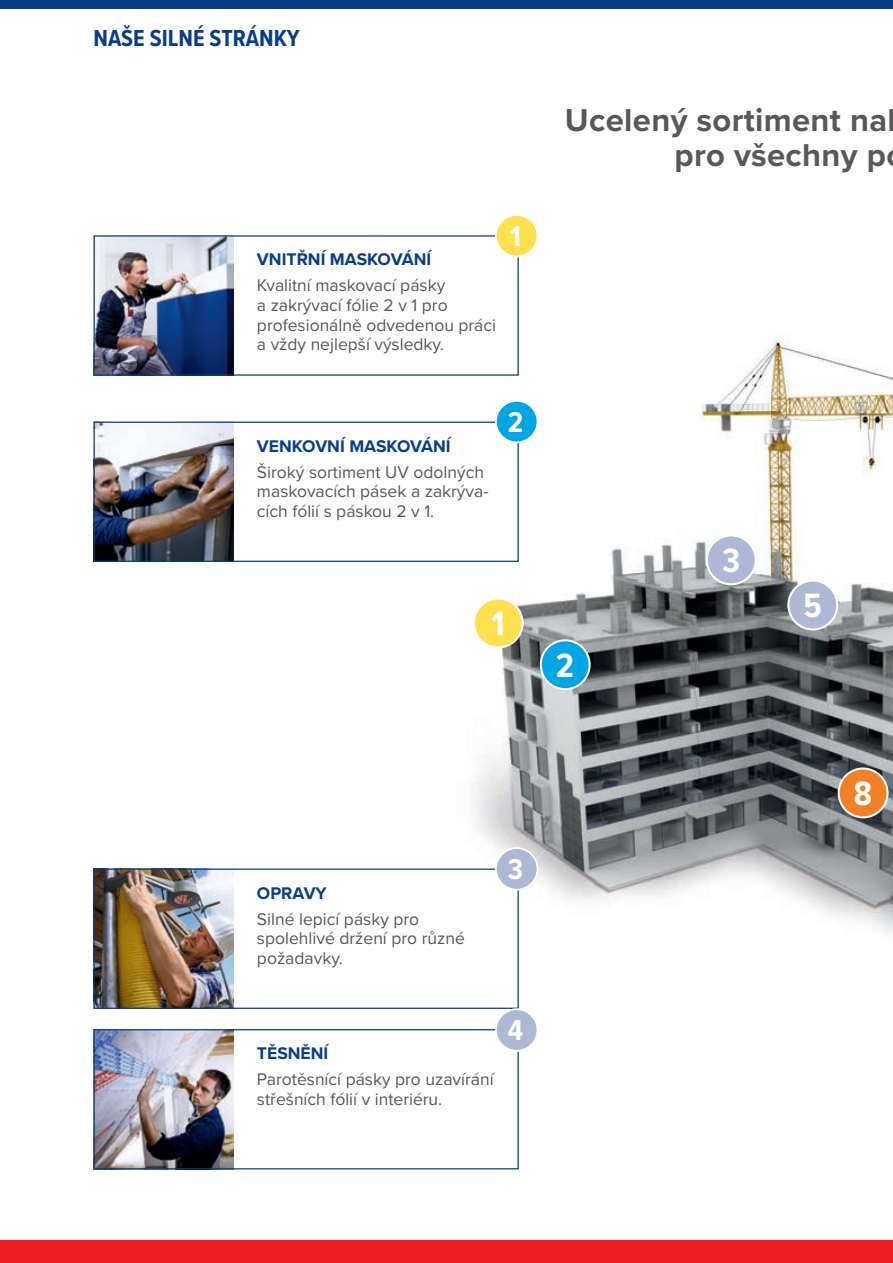
<style>
.page{position:relative;width:893px;height:1263px;background:#fff}
.page>*{position:absolute;margin:0;border:0;box-sizing:border-box;transform-origin:0 0}
.t1{font:700 34.95px "Proxima Nova Cond";color:#fff}
.t2{font:700 32.85px/35px "Proxima Nova";letter-spacing:.01em;color:#57585a;text-align:right}
.t3{font:700 29.7px "Proxima Nova Cond";color:#fff}
.t4{font:700 24px "Proxima Nova Cond";color:#083e89}
.t5{font:17.55px/19.6px "Proxima Nova";color:#57585a}
.t6{font:700 17.55px "Proxima Nova";color:#083e89}
</style>
<div class="page">
<div style="left:0;top:1240px;width:893px;height:23px;background:#ee1d23"></div>
<img style="left:414px;top:336px;width:479px;height:597px">
<div style="left:541px;top:640px;width:49px;height:49px;background:#00a6e4;border-radius:50%"></div>
<div style="left:540px;top:639px;width:51px;height:51px;border:2px solid #fff;border-radius:50%"></div>
<div style="left:707px;top:535px;width:49px;height:49px;background:#adb8d4;border-radius:50%"></div>
<div style="left:706px;top:534px;width:51px;height:51px;border:2px solid #fff;border-radius:50%"></div>
<div style="left:839px;top:768px;width:48px;height:49px;background:#f48026;border-radius:50%"></div>
<div style="left:838px;top:767px;width:50px;height:51px;border:2px solid #fff;border-radius:50%"></div>
<div style="left:788px;top:581px;width:49px;height:48px;background:#adb8d4;border-radius:50%"></div>
<div style="left:787px;top:580px;width:51px;height:50px;border:2px solid #fff;border-radius:50%"></div>
<div style="left:474px;top:598px;width:49px;height:49px;background:#ffe04e;border-radius:50%"></div>
<div style="left:473px;top:597px;width:51px;height:51px;border:2px solid #fff;border-radius:50%"></div>
<img style="left:94px;top:421px;width:140px;height:139px">
<div style="left:94px;top:422px;width:425px;height:140px;border:1px solid #083e89"></div>
<div style="left:496px;top:401px;width:41px;height:41px;background:#00a6e4;border-radius:50%"></div>
<div style="left:495px;top:400px;width:43px;height:43px;border:2px solid #fff;border-radius:50%"></div>
<img style="left:96px;top:237px;width:138px;height:137px">
<div style="left:94px;top:235px;width:425px;height:141px;border:1px solid #083e89"></div>
<div style="left:496px;top:215px;width:41px;height:42px;background:#ffe04e;border-radius:50%"></div>
<div style="left:495px;top:214px;width:43px;height:43px;border:2px solid #fff;border-radius:50%"></div>
<img style="left:96px;top:870px;width:138px;height:137px">
<div style="left:94px;top:868px;width:425px;height:141px;border:1px solid #083e89"></div>
<div style="left:496px;top:848px;width:41px;height:42px;background:#adb8d4;border-radius:50%"></div>
<div style="left:495px;top:847px;width:43px;height:43px;border:2px solid #fff;border-radius:50%"></div>
<img style="left:96px;top:1031px;width:138px;height:136px">
<div style="left:94px;top:1029px;width:425px;height:140px;border:1px solid #083e89"></div>
<div style="left:496px;top:1009px;width:41px;height:42px;background:#adb8d4;border-radius:50%"></div>
<div style="left:495px;top:1008px;width:43px;height:44px;border:2px solid #fff;border-radius:50%"></div>
<div style="left:0;top:0;width:893px;height:9px;background:#083e89"></div>
<h3 class="t4" style="left:94px;top:20px;width:208px">NAŠE SILNÉ STRÁNKY</h3>
<p class="t6" style="left:257px;top:246px;width:176px">VNITŘNÍ MASKOVÁNÍ</p>
<p class="t5" style="left:257px;top:275px;width:241px">Kvalitní maskovací pásky<br>a zakrývací fólie 2 v 1 pro profesionálně odvedenou práci a vždy nejlepší výsledky.</p>
<h3 class="t3" style="left:510px;top:214px;width:13px">1</h3>
<p class="t6" style="left:257px;top:433px;width:195px">VENKOVNÍ MASKOVÁNÍ</p>
<p class="t5" style="left:257px;top:461px;width:233px">Široký sortiment UV odolných maskovacích pásek a zakrýva&shy;cích fólií s páskou 2 v 1.</p>
<h3 class="t3" style="left:508px;top:400px;width:17px">2</h3>
<h1 class="t1" style="left:491px;top:597px;width:15px">1</h1>
<h2 class="t2" style="left:565px;top:102px;width:324px">Ucelený sortiment na pro všechny p</h2>
<h1 class="t1" style="left:556px;top:639px;width:20px">2</h1>
<h1 class="t1" style="left:722px;top:534px;width:19px">3</h1>
<h1 class="t1" style="left:803px;top:579px;width:20px">5</h1>
<p class="t6" style="left:257px;top:880px;width:71px">OPRAVY</p>
<p class="t5" style="left:257px;top:908px;width:209px">Silné lepicí pásky pro spolehlivé držení pro různé požadavky.</p>
<h3 class="t3" style="left:508px;top:847px;width:17px">3</h3>
<p class="t6" style="left:257px;top:1040px;width:73px">TĚSNĚNÍ</p>
<p class="t5" style="left:257px;top:1068px;width:238px">Parotěsnící pásky pro uzavírání střešních fólií v interiéru.</p>
<h3 class="t3" style="left:508px;top:1008px;width:17px">4</h3>
<h1 class="t1" style="left:854px;top:767px;width:20px">8</h1>
</div>
